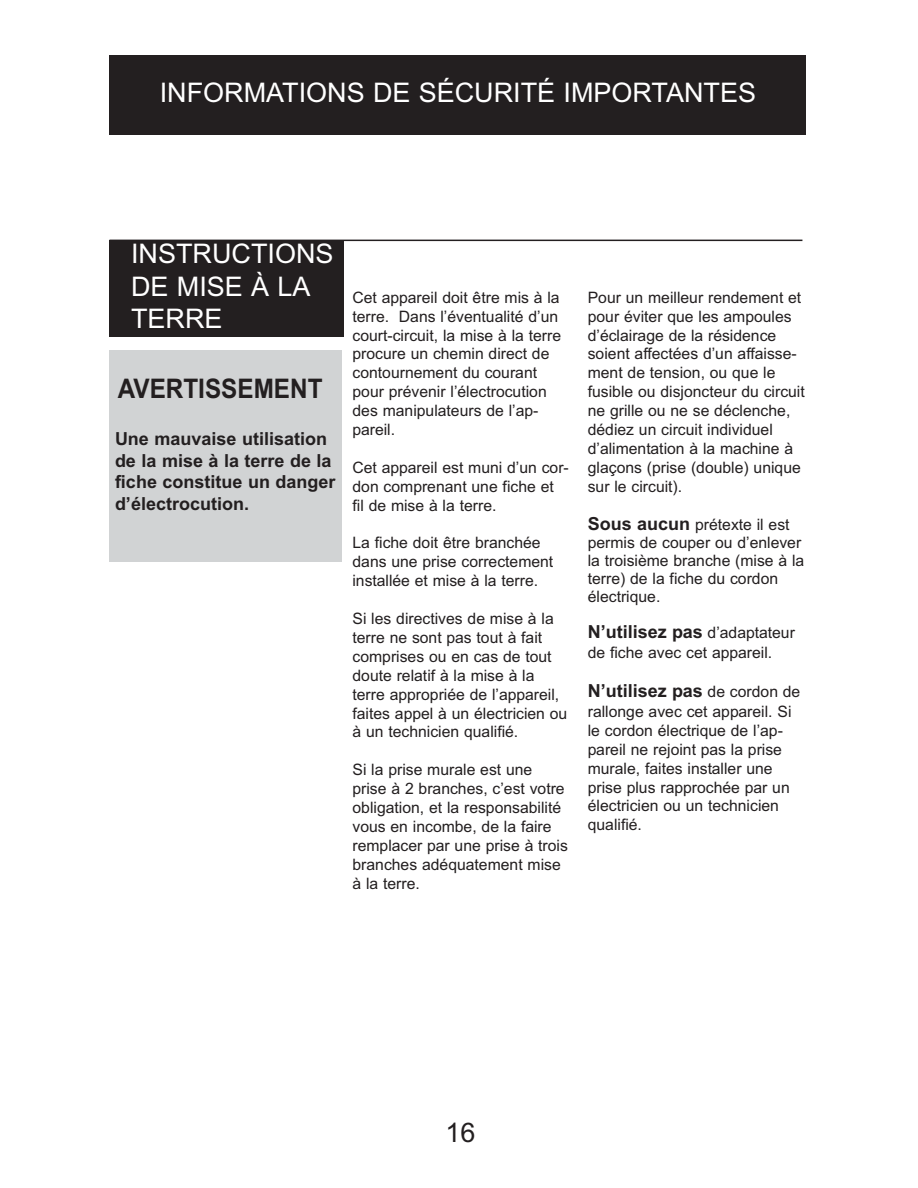
<style>
.page{position:relative;width:918px;height:1188px;background:#fff}
.page>*{position:absolute;margin:0;border:0;box-sizing:border-box;transform-origin:0 0}
.t1{font:27px/32.4px "Arial";color:#fff}
.t2{font:700 27px "Arial";color:#231f20;scale:.9 1}
.t3{font:27px "Arial";color:#231f20}
.t4{font:700 18px/21.6px "Arial";color:#231f20}
.t5{font:15.75px/18.9px "Arial";color:#231f20}
.s1{font-weight:700;font-size:18px}
.s2{font-weight:400;font-size:15.75px}
</style>
<div class="page">
<div style="left:110px;top:240px;width:234px;height:97px;background:#231f20"></div>
<hr style="left:110px;top:240px;width:692px;height:1px;background:#231f20">
<div style="left:110px;top:56px;width:696px;height:79px;background:#231f20"></div>
<div style="left:110px;top:350px;width:232px;height:212px;background:#d1d3d4"></div>
<h1 class="t1" style="left:160px;top:79px;width:598px">INFORMATIONS DE SÉCURITÉ IMPORTANTES</h1>
<h1 class="t1" style="left:131px;top:240px;width:204px">INSTRUCTIONS<br>DE MISE À LA<br>TERRE</h1>
<h1 class="t2" style="left:118px;top:379px;width:229px">AVERTISSEMENT</h1>
<p class="t4" style="left:115px;top:430px;width:222px">Une mauvaise utilisation de la mise à la terre de la fiche constitue un danger d’électrocution.</p>
<p class="t5" style="left:353px;top:289px;width:210px">Cet appareil doit être mis à la terre. Dans l’éventualité d’un court-circuit, la mise à la terre procure un chemin direct de contournement du courant pour prévenir l’électrocution des manipulateurs de l’ap&shy;pareil.</p>
<p class="t5" style="left:353px;top:459px;width:218px">Cet appareil est muni d’un cor&shy;don comprenant une fiche et fil de mise à la terre.</p>
<p class="t5" style="left:353px;top:535px;width:202px">La fiche doit être branchée dans une prise correctement installée et mise à la terre.</p>
<p class="t5" style="left:353px;top:611px;width:216px">Si les directives de mise à la terre ne sont pas tout à fait comprises ou en cas de tout doute relatif à la mise à la terre appropriée de l’appareil, faites appel à un électricien ou à un technicien qualifié.</p>
<p class="t5" style="left:353px;top:762px;width:217px">Si la prise murale est une prise à 2 branches, c’est votre obligation, et la responsabilité vous en incombe, de la faire remplacer par une prise à trois branches adéquatement mise à la terre.</p>
<p class="t5" style="left:588px;top:289px;width:219px">Pour un meilleur rendement et pour éviter que les ampoules d’éclairage de la résidence soient affectées d’un affaisse&shy;ment de tension, ou que le fusible ou disjoncteur du circuit ne grille ou ne se déclenche, dédiez un circuit individuel d’alimentation à la machine à glaçons (prise (double) unique sur le circuit).</p>
<p class="t5" style="left:588px;top:517px;width:218px;line-height:18px"><span class="s1">Sous aucun</span> prétexte il est permis de couper ou d’enlever la troisième branche (mise à la terre) de la fiche du cordon électrique.</p>
<p class="t4" style="left:588px;top:622px;width:209px">N’utilisez pas <span class="s2">d’adaptateur</span></p>
<p class="t5" style="left:588px;top:644px;width:186px">de fiche avec cet appareil.</p>
<p class="t4" style="left:588px;top:682px;width:214px">N’utilisez pas <span class="s2">de cordon de</span></p>
<p class="t5" style="left:588px;top:704px;width:205px">rallonge avec cet appareil. Si le cordon électrique de l’ap&shy;pareil ne rejoint pas la prise murale, faites installer une prise plus rapprochée par un électricien ou un technicien qualifié.</p>
<h1 class="t3" style="left:445px;top:1123px;width:32px">16</h1>
</div>
